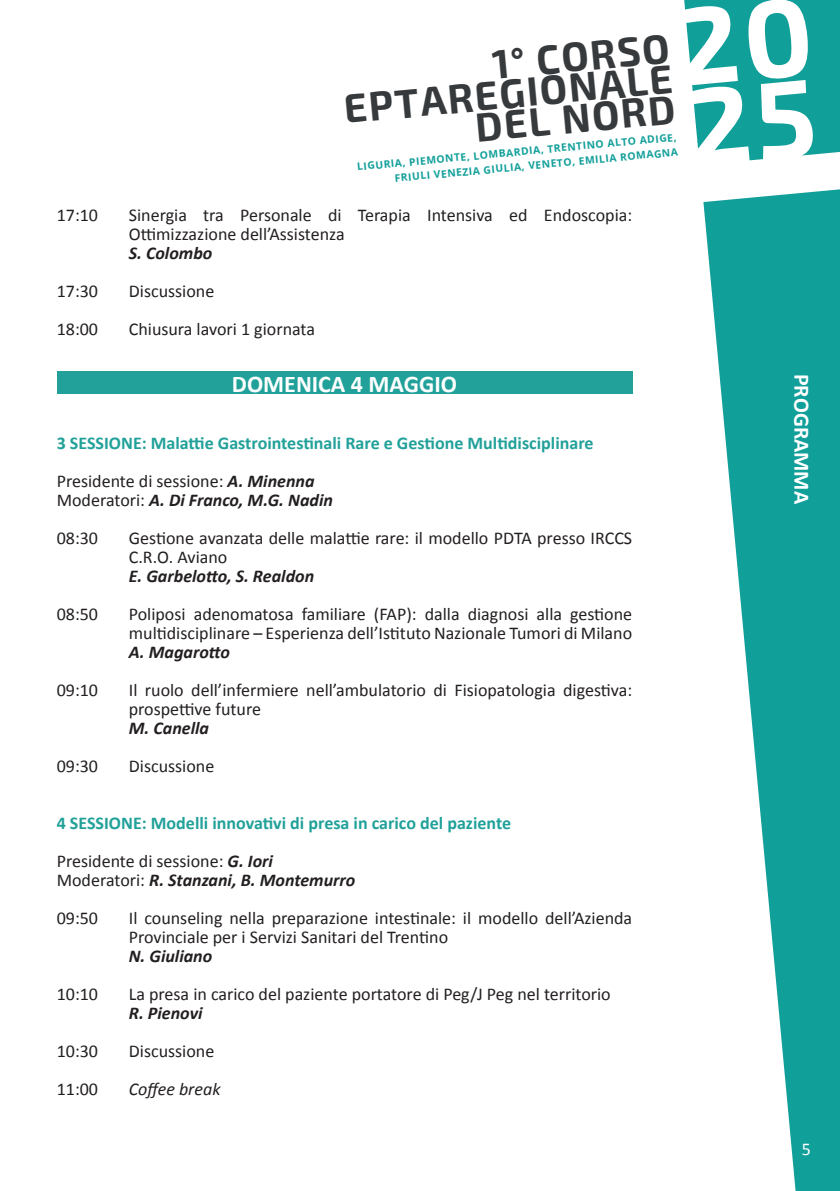
<style>
.page{position:relative;width:840px;height:1191px;background:#fff}
.page>*{position:absolute;margin:0;border:0;box-sizing:border-box;transform-origin:0 0}
.t1{font:700 110px/81.2px "Exo 2";color:#fff}
.t2{font:700 40px/30.6px "Exo 2";color:#373a3c;text-align:right}
.Normale{font:700 24px "Calibri";color:#fff}
.t3{font:700 22px "Calibri";color:#fff}
.Normale-2{font:18px/19px "Calibri";color:#231f20}
.Normale-3{font:italic 700 18px "Calibri";color:#231f20}
.Normale-4{font:700 18px "Calibri";color:#21a199}
.Normale-5{font:italic 18px "Calibri";color:#231f20}
.t4{font:18px "Calibri";color:#fff}
.t5{font:700 10.4px/14.8px "Open Sans";color:#119f9a;text-align:right}
.s1{font-weight:700;font-style:italic}
.s2{font-weight:400;font-style:normal}
</style>
<div class="page">
<svg style="left:684px;top:0;width:155px;height:165px;background:#25a7a2"></svg>
<svg style="left:703px;top:189px;width:136px;height:1002px;fill:#119f9a"></svg>
<div style="left:57px;top:371px;width:575px;height:23px;background:#21a199"></div>
<h1 class="t1" style="left:672px;top:10px;width:139px;rotate:-5deg">20<br>25</h1>
<h2 class="t2" style="left:340px;top:63px;width:331px;rotate:-5deg">1° CORSO<br>EPTAREGIONALE<br>DEL NORD</h2>
<p class="t5" style="left:356px;top:158px;width:322px;rotate:-5deg">LIGURIA, PIEMONTE, LOMBARDIA, TRENTINO ALTO ADIGE,<br>FRIULI VENEZIA GIULIA, VENETO, EMILIA ROMAGNA</p>
<p class="Normale-2" style="left:57px;top:204px;width:43px">17:10</p>
<p class="Normale-2" style="left:129px;top:204px;width:504px">Sinergia tra Personale di Terapia Intensiva ed Endoscopia:<br>Ottimizzazione dell’Assistenza</p>
<p class="Normale-3" style="left:129px;top:240px;width:85px">S. Colombo</p>
<p class="Normale-2" style="left:57px;top:280px;width:43px">17:30</p>
<p class="Normale-2" style="left:129px;top:280px;width:87px">Discussione</p>
<p class="Normale-2" style="left:57px;top:318px;width:43px">18:00</p>
<p class="Normale-2" style="left:129px;top:318px;width:188px">Chiusura lavori 1 giornata</p>
<p class="Normale" style="left:232px;top:366px;width:226px">DOMENICA 4 MAGGIO</p>
<p class="Normale-4" style="left:57px;top:430px;width:538px">3 SESSIONE: Malattie Gastrointestinali Rare e Gestione Multidisciplinare</p>
<p class="Normale-2" style="left:57px;top:470px;width:259px">Presidente di sessione: <span class="s1">A. Minenna</span></p>
<p class="Normale-3" style="left:57px;top:487px;width:277px"><span class="s2">Moderatori:</span> A. Di Franco, M.G. Nadin</p>
<p class="Normale-2" style="left:57px;top:527px;width:43px">08:30</p>
<p class="Normale-2" style="left:129px;top:527px;width:504px">Gestione avanzata delle malattie rare: il modello PDTA presso IRCCS<br>C.R.O. Aviano</p>
<p class="Normale-3" style="left:129px;top:563px;width:187px">E. Garbelotto, S. Realdon</p>
<p class="Normale-2" style="left:57px;top:603px;width:43px">08:50</p>
<p class="Normale-2" style="left:129px;top:603px;width:504px">Poliposi adenomatosa familiare (FAP): dalla diagnosi alla gestione multidisciplinare – Esperienza dell’Istituto Nazionale Tumori di Milano</p>
<p class="Normale-3" style="left:129px;top:639px;width:103px">A. Magarotto</p>
<p class="Normale-2" style="left:57px;top:679px;width:43px">09:10</p>
<p class="Normale-2" style="left:129px;top:679px;width:504px">Il ruolo dell’infermiere nell’ambulatorio di Fisiopatologia digestiva: prospettive future</p>
<p class="Normale-3" style="left:129px;top:715px;width:82px">M. Canella</p>
<p class="Normale-2" style="left:57px;top:755px;width:43px">09:30</p>
<p class="Normale-2" style="left:129px;top:755px;width:87px">Discussione</p>
<p class="Normale-4" style="left:57px;top:810px;width:455px">4 SESSIONE: Modelli innovativi di presa in carico del paziente</p>
<p class="Normale-2" style="left:57px;top:850px;width:218px">Presidente di sessione: <span class="s1">G. Iori</span></p>
<p class="Normale-3" style="left:57px;top:867px;width:300px"><span class="s2">Moderatori:</span> R. Stanzani, B. Montemurro</p>
<p class="Normale-2" style="left:57px;top:907px;width:43px">09:50</p>
<p class="Normale-2" style="left:129px;top:907px;width:504px">Il counseling nella preparazione intestinale: il modello dell’Azienda<br>Provinciale per i Servizi Sanitari del Trentino</p>
<p class="Normale-3" style="left:129px;top:943px;width:85px">N. Giuliano</p>
<p class="Normale-2" style="left:57px;top:983px;width:43px">10:10</p>
<p class="Normale-2" style="left:129px;top:983px;width:483px">La presa in carico del paziente portatore di Peg/J Peg nel territorio</p>
<p class="Normale-3" style="left:129px;top:1000px;width:75px">R. Pienovi</p>
<p class="Normale-2" style="left:57px;top:1040px;width:43px">10:30</p>
<p class="Normale-2" style="left:129px;top:1040px;width:87px">Discussione</p>
<p class="Normale-2" style="left:57px;top:1078px;width:43px">11:00</p>
<p class="Normale-5" style="left:129px;top:1076px;width:93px">Coffee break</p>
<p class="t3" style="left:816px;top:374px;width:132px;rotate:90deg">PROGRAMMA</p>
<p class="t4" style="left:801px;top:1136px;width:11px">5</p>
</div>
